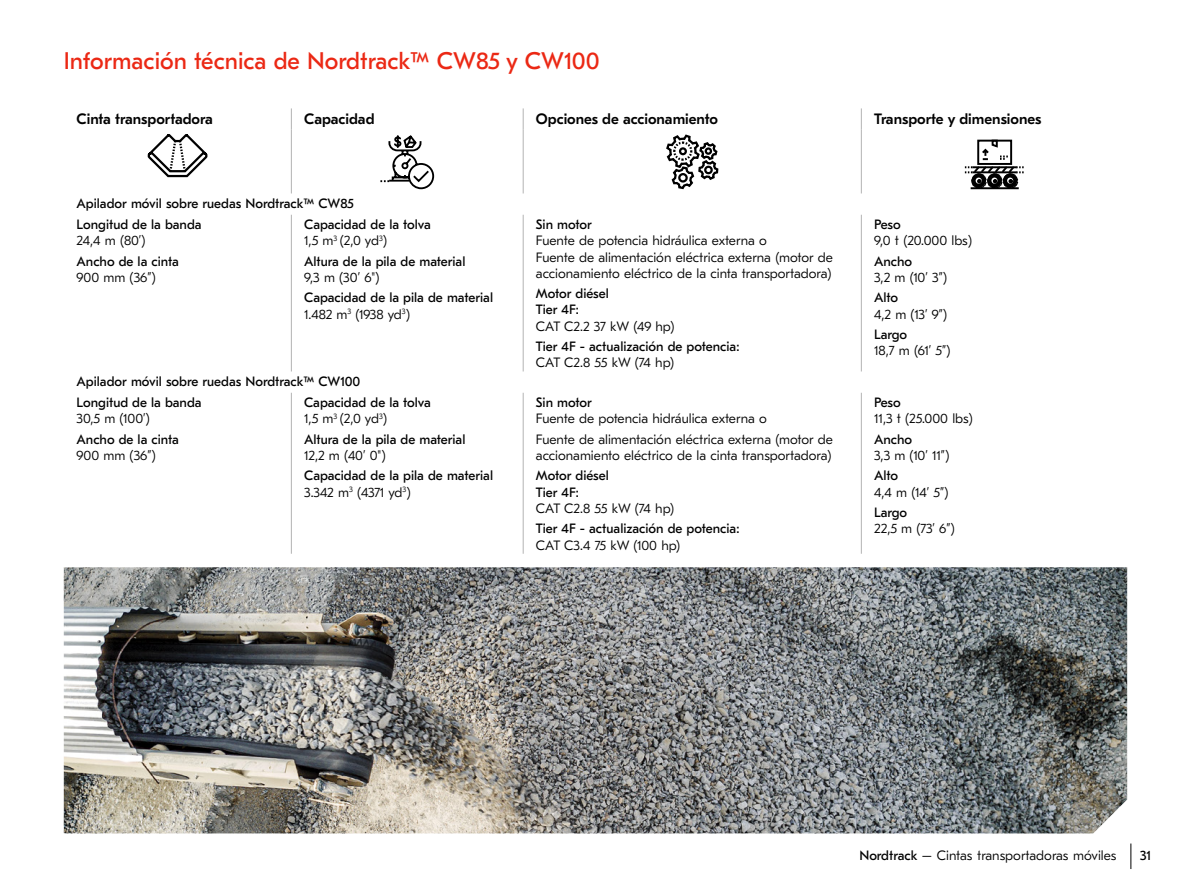
<style>
.page{position:relative;width:1191px;height:893px;background:#fff}
.page>*{position:absolute;margin:0;border:0;box-sizing:border-box;transform-origin:0 0}
.t1{font:24px "GT Eesti Pro Text";color:#eb2814}
.t2{font:500 15px "GT Eesti Pro Text";color:#000}
.t3{font:300 13.5px/16.2px "GT Eesti Pro Text";color:#000}
.t4{font:13.5px/16.2px "GT Eesti Pro Text";color:#000}
.s1{font-weight:300}
.s2{font-weight:400}
</style>
<div class="page">
<img style="left:64px;top:567px;width:1063px;height:266px">
<svg style="left:1130px;top:843px;width:1px;height:26px"></svg>
<svg style="left:291px;top:108px;width:1px;height:22px"></svg>
<svg style="left:523px;top:108px;width:1px;height:22px"></svg>
<svg style="left:861px;top:108px;width:1px;height:22px"></svg>
<hr style="left:291px;top:130px;width:1px;height:63px;background:#b3b3b3">
<hr style="left:523px;top:130px;width:1px;height:63px;background:#b3b3b3">
<hr style="left:861px;top:130px;width:1px;height:63px;background:#b3b3b3">
<hr style="left:291px;top:215px;width:1px;height:156px;background:#b3b3b3">
<hr style="left:523px;top:215px;width:1px;height:156px;background:#b3b3b3">
<hr style="left:861px;top:215px;width:1px;height:156px;background:#b3b3b3">
<hr style="left:291px;top:393px;width:1px;height:161px;background:#b3b3b3">
<hr style="left:523px;top:393px;width:1px;height:161px;background:#b3b3b3">
<hr style="left:861px;top:393px;width:1px;height:161px;background:#b3b3b3">
<svg style="left:147px;top:134px;width:61px;height:44px"></svg>
<svg style="left:380px;top:135px;width:55px;height:55px"></svg>
<svg style="left:666px;top:134px;width:53px;height:56px"></svg>
<svg style="left:965px;top:139px;width:58px;height:51px"></svg>
<h1 class="t1" style="left:64px;top:47px;width:537px">Información técnica de Nordtrack™ CW85 y CW100</h1>
<p class="t2" style="left:77px;top:111px;width:138px">Cinta transportadora</p>
<p class="t2" style="left:304px;top:111px;width:72px">Capacidad</p>
<p class="t2" style="left:536px;top:111px;width:184px">Opciones de accionamiento</p>
<p class="t2" style="left:874px;top:111px;width:169px">Transporte y dimensiones</p>
<p class="t4" style="left:77px;top:193px;width:278px;line-height:21.3px">Apilador móvil sobre ruedas Nordtrack™ CW85<br>Longitud de la banda</p>
<p class="t3" style="left:77px;top:233px;width:70px">24,4 m (80’)</p>
<p class="t4" style="left:77px;top:253px;width:104px">Ancho de la cinta</p>
<p class="t3" style="left:77px;top:269px;width:80px">900 mm (36”)</p>
<p class="t4" style="left:304px;top:217px;width:128px">Capacidad de la tolva<br><span class="s1">1,5 m</span><sup>3</sup> <span class="s1">(2,0 yd</span><sup>3</sup><span class="s1">)</span></p>
<p class="t4" style="left:304px;top:253px;width:163px">Altura de la pila de material</p>
<p class="t3" style="left:304px;top:269px;width:77px">9,3 m (30’ 6")</p>
<p class="t4" style="left:304px;top:290px;width:190px">Capacidad de la pila de material<br><span class="s1">1.482 m</span><sup>3</sup> <span class="s1">(1938 yd</span><sup>3</sup><span class="s1">)</span></p>
<p class="t4" style="left:77px;top:371px;width:285px;line-height:21.3px">Apilador móvil sobre ruedas Nordtrack™ CW100<br>Longitud de la banda</p>
<p class="t3" style="left:77px;top:411px;width:75px">30,5 m (100’)</p>
<p class="t4" style="left:77px;top:431px;width:104px">Ancho de la cinta</p>
<p class="t3" style="left:77px;top:447px;width:80px">900 mm (36”)</p>
<p class="t4" style="left:304px;top:395px;width:128px">Capacidad de la tolva<br><span class="s1">1,5 m</span><sup>3</sup> <span class="s1">(2,0 yd</span><sup>3</sup><span class="s1">)</span></p>
<p class="t4" style="left:304px;top:431px;width:163px">Altura de la pila de material</p>
<p class="t3" style="left:304px;top:447px;width:83px">12,2 m (40’ 0")</p>
<p class="t4" style="left:304px;top:468px;width:190px">Capacidad de la pila de material<br><span class="s1">3.342 m</span><sup>3</sup> <span class="s1">(4371 yd</span><sup>3</sup><span class="s1">)</span></p>
<p class="t4" style="left:536px;top:217px;width:57px">Sin motor</p>
<p class="t3" style="left:536px;top:233px;width:298px">Fuente de potencia hidráulica externa o<br>Fuente de alimentación eléctrica externa (motor de accionamiento eléctrico de la cinta transportadora)</p>
<p class="t4" style="left:536px;top:286px;width:74px">Motor diésel<br>Tier 4F:</p>
<p class="t3" style="left:536px;top:318px;width:140px">CAT C2.2 37 kW (49 hp)</p>
<p class="t4" style="left:536px;top:339px;width:205px">Tier 4F - actualización de potencia:</p>
<p class="t3" style="left:536px;top:355px;width:139px">CAT C2.8 55 kW (74 hp)</p>
<p class="t4" style="left:536px;top:395px;width:57px">Sin motor</p>
<p class="t3" style="left:536px;top:409px;width:298px;line-height:20.4px">Fuente de potencia hidráulica externa o<br>Fuente de alimentación eléctrica externa (motor de</p>
<p class="t3" style="left:536px;top:447px;width:297px">accionamiento eléctrico de la cinta transportadora)</p>
<p class="t4" style="left:536px;top:468px;width:74px">Motor diésel<br>Tier 4F:</p>
<p class="t3" style="left:536px;top:500px;width:139px">CAT C2.8 55 kW (74 hp)</p>
<p class="t4" style="left:536px;top:521px;width:205px">Tier 4F - actualización de potencia:</p>
<p class="t3" style="left:536px;top:537px;width:146px">CAT C3.4 75 kW (100 hp)</p>
<p class="t4" style="left:874px;top:217px;width:28px">Peso</p>
<p class="t3" style="left:874px;top:233px;width:99px">9,0 t (20.000 lbs)</p>
<p class="t4" style="left:874px;top:253px;width:40px">Ancho</p>
<p class="t3" style="left:874px;top:269px;width:74px">3,2 m (10’ 3”)</p>
<p class="t4" style="left:874px;top:290px;width:25px">Alto</p>
<p class="t3" style="left:874px;top:306px;width:74px">4,2 m (13’ 9”)</p>
<p class="t4" style="left:874px;top:327px;width:35px">Largo</p>
<p class="t3" style="left:874px;top:343px;width:78px">18,7 m (61’ 5”)</p>
<p class="t4" style="left:874px;top:395px;width:28px">Peso</p>
<p class="t3" style="left:874px;top:411px;width:100px">11,3 t (25.000 lbs)</p>
<p class="t4" style="left:874px;top:431px;width:40px">Ancho</p>
<p class="t3" style="left:874px;top:447px;width:76px">3,3 m (10’ 11”)</p>
<p class="t4" style="left:874px;top:468px;width:25px">Alto</p>
<p class="t3" style="left:874px;top:484px;width:76px">4,4 m (14’ 5”)</p>
<p class="t4" style="left:874px;top:505px;width:35px">Largo</p>
<p class="t3" style="left:874px;top:521px;width:82px">22,5 m (73’ 6”)</p>
<p class="t3" style="left:859px;top:847px;width:258px"><span class="s2">Nordtrack</span> – Cintas transportadoras móviles</p>
<p class="t4" style="left:1140px;top:847px;width:12px">31</p>
</div>
